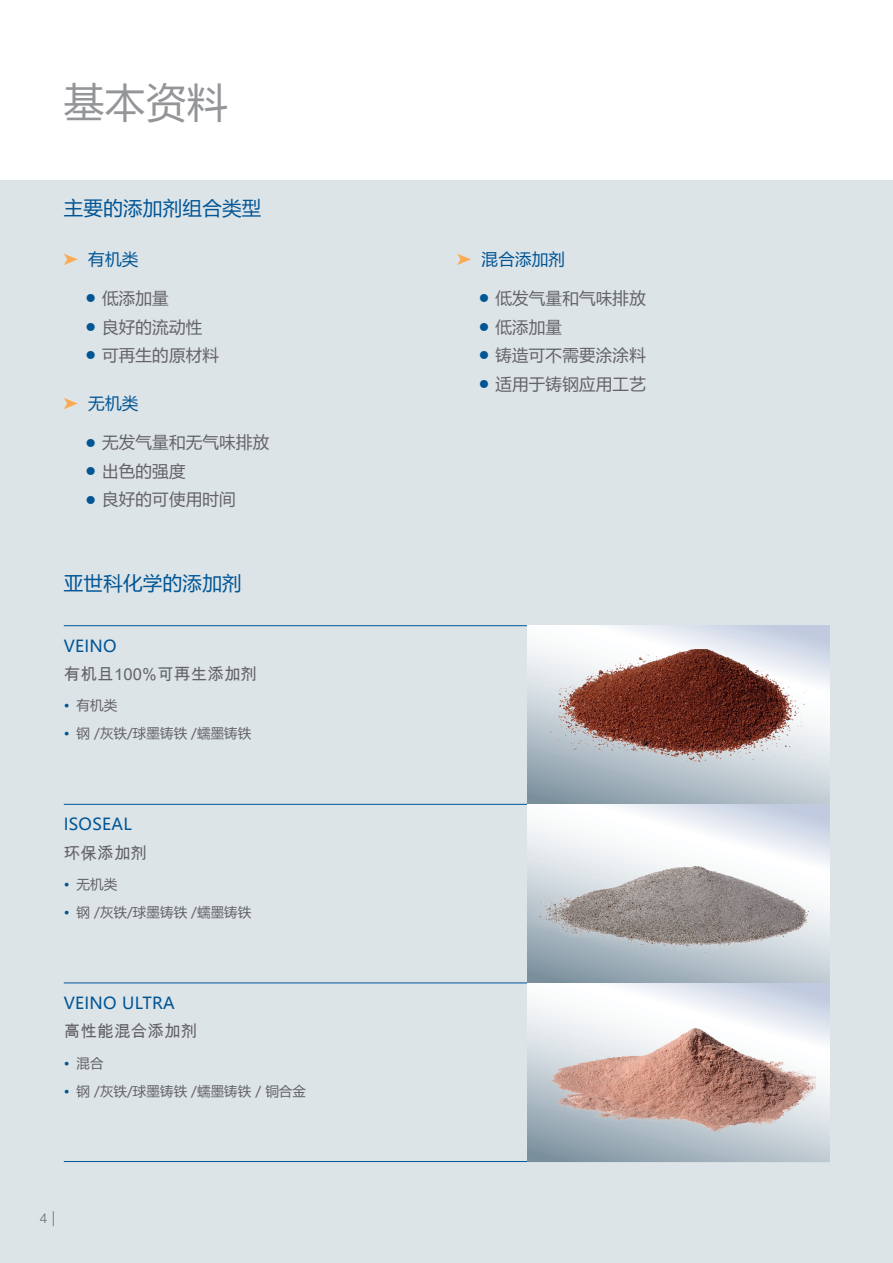
<style>
.page{position:relative;width:893px;height:1263px;background:#fff}
.page>*{position:absolute;margin:0;border:0;box-sizing:border-box;transform-origin:0 0}
.head_titel_50__s_CN{font:40.5px "Microsoft Ya Hei UI";color:#939598}
.subhead_titel_CN{font:19.5px "Microsoft Ya Hei UI";letter-spacing:.015em;color:#005595}
.t1{font:16.5px "Microsoft Ya Hei UI";letter-spacing:.015em;color:#636366}
.SL_11_13_CN{font:16.5px/28.5px "Microsoft Ya Hei UI";letter-spacing:.015em;color:#005595}
.SL_11_13_CN-2{font:16.5px/28.5px "Arial Unicode MS";letter-spacing:.015em;color:#636366}
.t2{font:13.5px "Microsoft Ya Hei UI";letter-spacing:.005em;color:#636366}
.t3{font:300 13.5px "Helvetica Neue LT Pro";color:#636366}
.s1{font-family:"Helvetica Neue LT Pro";font-weight:300;font-size:22.5px;color:#005595}
.s2{font-family:"Microsoft Ya Hei UI";color:#005595}
.s3{color:#005595}
.s4{font-family:"Arial Unicode MS";color:#636366}
.s5{font-size:15px}
</style>
<div class="page">
<div style="left:0;top:181px;width:893px;height:1082px;background:#dde4e8"></div>
<svg style="left:64px;top:254px;width:14px;height:11px"></svg>
<svg style="left:64px;top:398px;width:14px;height:11px"></svg>
<svg style="left:457px;top:254px;width:14px;height:11px"></svg>
<hr style="left:64px;top:625px;width:463px;height:1px;background:#005595">
<hr style="left:527px;top:625px;width:302px;height:1px;background:#005595">
<hr style="left:64px;top:804px;width:463px;height:1px;background:#005595">
<hr style="left:64px;top:983px;width:463px;height:1px;background:#005595">
<hr style="left:64px;top:1161px;width:463px;height:1px;background:#005595">
<hr style="left:527px;top:1161px;width:302px;height:1px;background:#005595">
<svg style="left:527px;top:626px;width:302px;height:178px"></svg>
<img style="left:550px;top:649px;width:267px;height:112px">
<svg style="left:527px;top:804px;width:302px;height:179px"></svg>
<img style="left:528px;top:845px;width:301px;height:118px">
<svg style="left:527px;top:983px;width:302px;height:178px"></svg>
<img style="left:549px;top:1022px;width:266px;height:123px">
<p class="head_titel_50__s_CN" style="left:64px;top:75px;width:165px">基本资料</p>
<p class="subhead_titel_CN" style="left:64px;top:195px;width:199px">主要的添加剂组合类型</p>
<p class="SL_11_13_CN" style="left:88px;top:244px;width:51px">有机类</p>
<p class="t1" style="left:85px;top:287px;width:85px"><span class="s1">•</span> 低添加量</p>
<p class="t1" style="left:85px;top:316px;width:119px"><span class="s1">•</span> 良好的流动性</p>
<p class="t1" style="left:85px;top:344px;width:135px"><span class="s1">•</span> 可再生的原材料</p>
<p class="SL_11_13_CN" style="left:88px;top:388px;width:51px">无机类</p>
<p class="t1" style="left:85px;top:431px;width:186px"><span class="s1">•</span> 无发气量和无气味排放</p>
<p class="t1" style="left:85px;top:460px;width:102px"><span class="s1">•</span> 出色的强度</p>
<p class="t1" style="left:85px;top:488px;width:152px"><span class="s1">•</span> 良好的可使用时间</p>
<p class="subhead_titel_CN" style="left:64px;top:570px;width:179px">亚世科化学的添加剂</p>
<p class="SL_11_13_CN-2" style="left:64px;top:631px;width:195px"><span class="s2">VEINO<br></span>有机且100%可再生添加剂</p>
<p class="t2" style="left:64px;top:696px;width:55px"><span class="s3">•</span> 有机类</p>
<p class="t2" style="left:64px;top:724px;width:189px"><span class="s3">•</span> 钢 /灰铁/球墨铸铁 /蠕墨铸铁</p>
<p class="SL_11_13_CN" style="left:64px;top:809px;width:85px">ISOSEAL<span class="s4">环保添加剂</span></p>
<p class="t2" style="left:64px;top:875px;width:55px"><span class="s3">•</span> 无机类</p>
<p class="t2" style="left:64px;top:903px;width:189px"><span class="s3">•</span> 钢 /灰铁/球墨铸铁 /蠕墨铸铁</p>
<p class="SL_11_13_CN" style="left:64px;top:988px;width:135px">VEINO ULTRA<br><span class="s4">高性能混合添加剂</span></p>
<p class="t2" style="left:64px;top:1053px;width:41px"><span class="s3">•</span> 混合</p>
<p class="t2" style="left:64px;top:1081px;width:244px"><span class="s3">•</span> 钢 /灰铁/球墨铸铁 /蠕墨铸铁 / 铜合金</p>
<p class="t3" style="left:40px;top:1209px;width:17px">4 <span class="s5">|</span></p>
<p class="SL_11_13_CN" style="left:482px;top:244px;width:85px">混合添加剂</p>
<p class="t1" style="left:478px;top:287px;width:169px"><span class="s1">•</span> 低发气量和气味排放</p>
<p class="t1" style="left:478px;top:316px;width:85px"><span class="s1">•</span> 低添加量</p>
<p class="t1" style="left:478px;top:344px;width:169px"><span class="s1">•</span> 铸造可不需要涂涂料</p>
<p class="t1" style="left:478px;top:373px;width:169px"><span class="s1">•</span> 适用于铸钢应用工艺</p>
</div>
